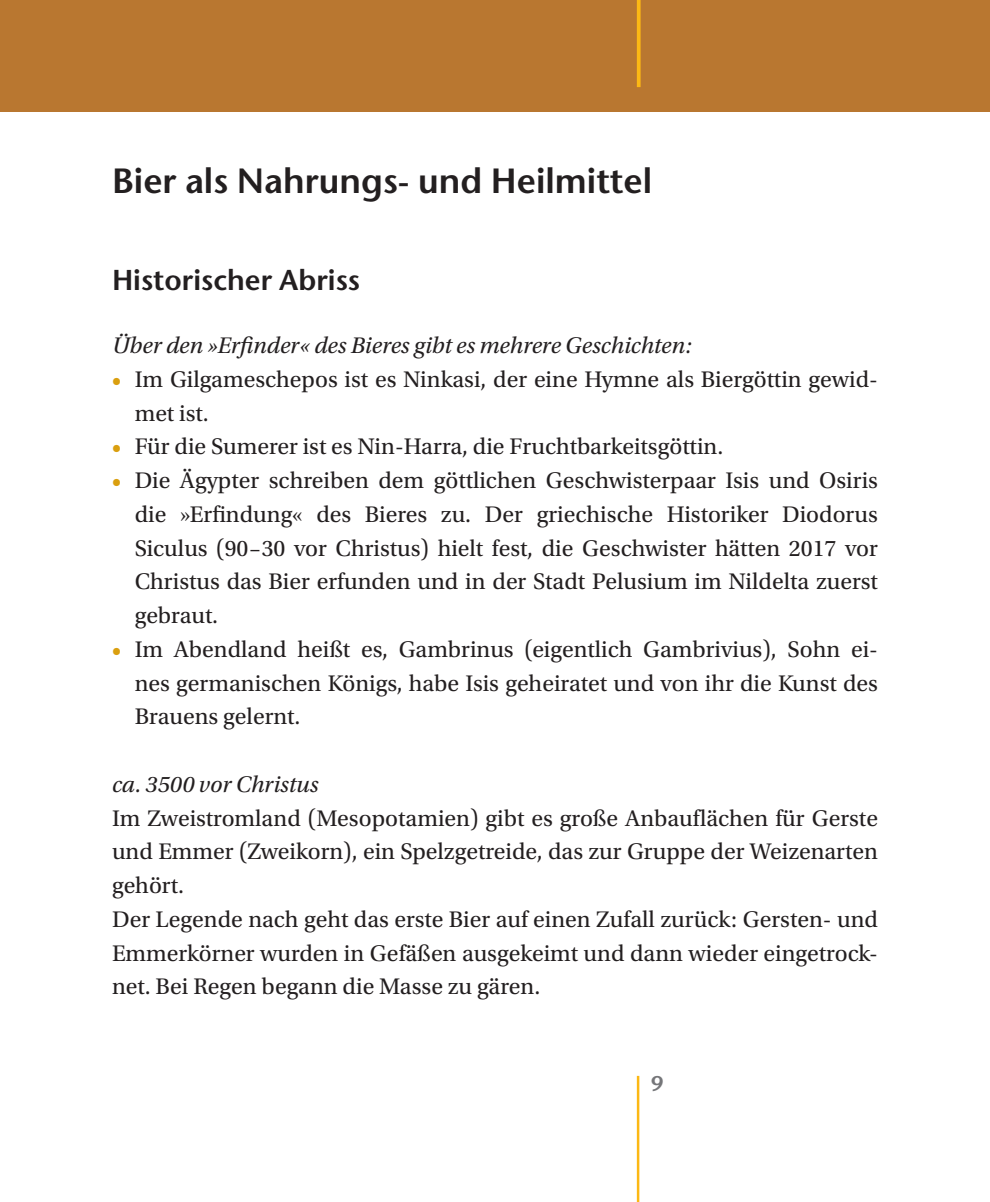
<style>
.page{position:relative;width:990px;height:1202px;background:#fff}
.page>*{position:absolute;margin:0;border:0;box-sizing:border-box;transform-origin:0 0}
.t1{font:600 35px "Stone Sans Std";color:#231f20}
.t2{font:600 28.75px "Stone Sans Std";color:#231f20}
.t3{font:23.75px/33.8px "Utopia Std";color:#231f20}
.t4{font:italic 23.75px "Utopia Std";color:#231f20}
.t5{font:600 21.25px "Stone Sans Std";color:#757679}
.s1{color:#da9f0f}
</style>
<div class="page">
<div style="left:0;top:0;width:989px;height:112px;background:#b97730"></div>
<svg style="left:637px;top:0;width:3px;height:87px"></svg>
<hr style="left:636px;top:1076px;width:3px;height:126px;background:#fcb814">
<h1 class="t1" style="left:112px;top:160px;width:541px">Bier als Nahrungs- und Heilmittel</h1>
<p class="t2" style="left:112px;top:263px;width:249px">Historischer Abriss</p>
<p class="t4" style="left:112px;top:332px;width:581px">Über den »Erfinder« des Bieres gibt es mehrere Geschichten:</p>
<p class="t3" style="left:135px;top:363px;width:741px;text-indent:-23px"><span class="s1">•</span> Im Gilgameschepos ist es Ninkasi, der eine Hymne als Biergöttin gewid&shy;met ist.</p>
<p class="t3" style="left:112px;top:430px;width:612px"><span class="s1">•</span> Für die Sumerer ist es Nin-Harra, die Fruchtbarkeitsgöttin.</p>
<p class="t3" style="left:135px;top:464px;width:744px;text-align:justify;text-indent:-23px"><span class="s1">•</span> Die Ägypter schreiben dem göttlichen Geschwisterpaar Isis und Osiris die »Erfindung« des Bieres zu. Der griechische Historiker Diodorus Siculus (90–30 vor Christus) hielt fest, die Geschwister hätten 2017 vor Christus das Bier erfunden und in der Stadt Pelusium im Nildelta zuerst gebraut.</p>
<p class="t3" style="left:135px;top:633px;width:744px;text-indent:-23px"><span class="s1">•</span> Im Abendland heißt es, Gambrinus (eigentlich Gambrivius), Sohn ei&shy;nes germanischen Königs, habe Isis geheiratet und von ihr die Kunst des<br>Brauens gelernt.</p>
<p class="t4" style="left:112px;top:771px;width:208px">ca. 3500 vor Christus</p>
<p class="t3" style="left:112px;top:801px;width:767px">Im Zweistromland (Mesopotamien) gibt es große Anbauflächen für Gerste und Emmer (Zweikorn), ein Spelzgetreide, das zur Gruppe der Weizenarten gehört.<br>Der Legende nach geht das erste Bier auf einen Zufall zurück: Gersten- und Emmerkörner wurden in Gefäßen ausgekeimt und dann wieder eingetrock&shy;net. Bei Regen begann die Masse zu gären.</p>
<p class="t5" style="left:650px;top:1071px;width:14px">9</p>
</div>
